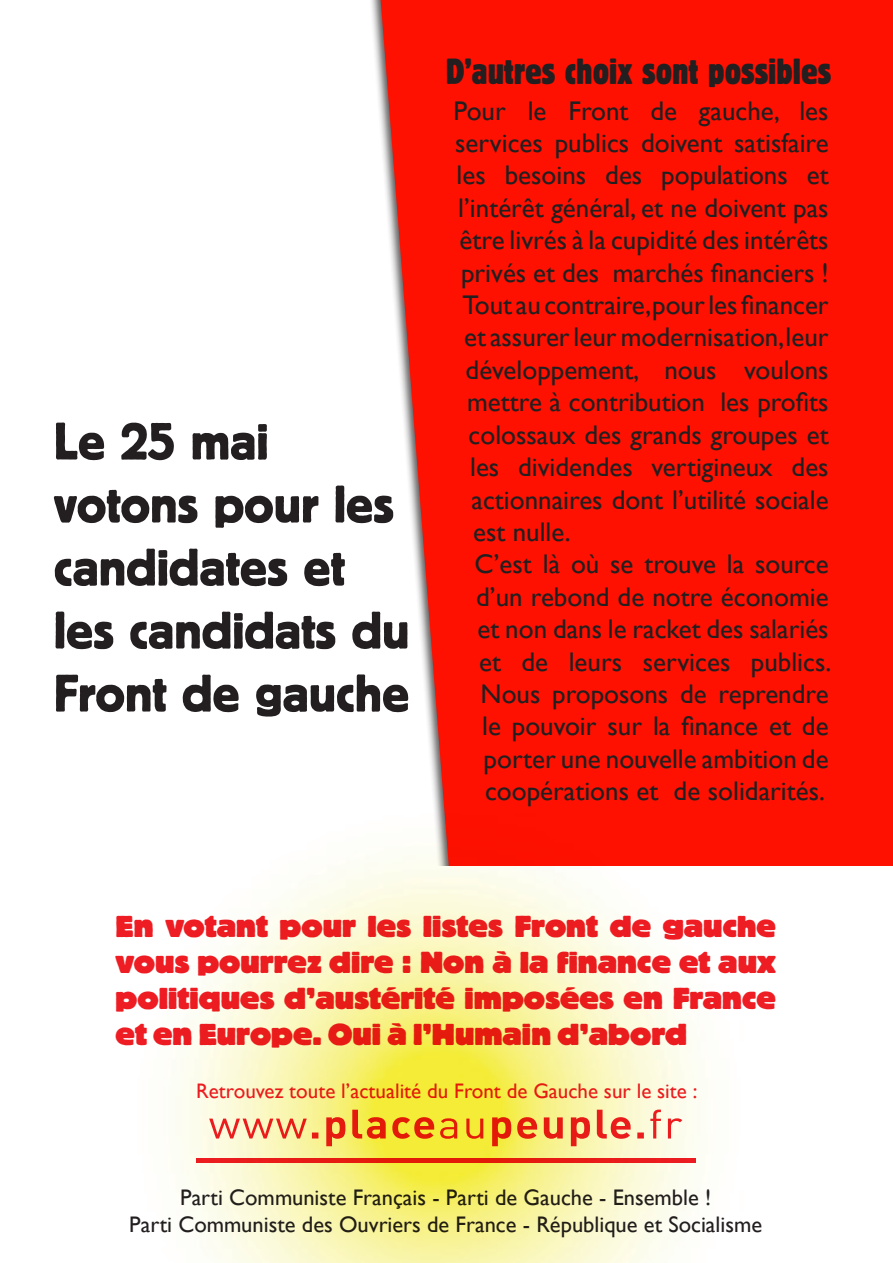
<style>
.page{position:relative;width:893px;height:1263px;background:#fff}
.page>*{position:absolute;margin:0;border:0;box-sizing:border-box;transform-origin:0 0}
.t1{font:52.5px/63px "Block BE";color:#231f20}
.t2{font:condensed 36px "Block BE";color:#231f20}
.t3{font:800 30px/36px "Block BE";color:#ee1d23;text-align:justify}
.t4{font:27px/32.4px "Gill Sans";color:#231f20;text-align:justify}
.t5{font:22.5px "Gill Sans";color:#231f20}
.t6{font:21px "Gill Sans";color:#ee1d23}
</style>
<div class="page">
<div style="left:381px;top:0;width:512px;height:866px;background:#fe1101"></div>
<img style="left:173px;top:724px;width:657px;height:539px">
<p class="t1" style="left:54px;top:408px;width:216px">Le 25 mai</p>
<p class="t1" style="left:54px;top:471px;width:357px">votons pour les candidates et les candidats du<br>Front de gauche</p>
<p class="t2" style="left:446px;top:50px;width:387px">D’autres choix sont possibles</p>
<p class="t4" style="left:454px;top:95px;width:377px">Pour le Front de gauche, les services publics doivent satisfaire les besoins des populations et l’intérêt général, et ne doivent pas être livrés à la cupidité des intérêts privés et des marchés financiers !</p>
<p class="t4" style="left:463px;top:289px;width:368px">Tout au contraire,pour les financer</p>
<p class="t4" style="left:464px;top:322px;width:366px">et assurer leur modernisation,leur</p>
<p class="t4" style="left:466px;top:354px;width:365px">développement, nous voulons</p>
<p class="t4" style="left:467px;top:386px;width:363px">mettre à contribution les profits</p>
<p class="t4" style="left:469px;top:419px;width:361px">colossaux des grands groupes et</p>
<p class="t4" style="left:470px;top:451px;width:360px">les dividendes vertigineux des</p>
<p class="t4" style="left:472px;top:484px;width:359px">actionnaires dont l’utilité sociale</p>
<p class="t4" style="left:473px;top:516px;width:99px">est nulle.</p>
<p class="t4" style="left:475px;top:548px;width:358px;text-align:center">C’est là où se trouve la source d’un rebond de notre économie et non dans le racket des salariés et de leurs services publics.<br>Nous proposons de reprendre le pouvoir sur la finance et de porter une nouvelle ambition de coopérations et de solidarités.</p>
<p class="t3" style="left:116px;top:908px;width:662px">En votant pour les listes Front de gauche vous pourrez dire : Non à la finance et aux politiques d’austérité imposées en France et en Europe. Oui à l’Humain d’abord</p>
<p class="t6" style="left:196px;top:1078px;width:503px">Retrouvez toute l’actualité du Front de Gauche sur le site :</p>
<p class="t5" style="left:180px;top:1184px;width:533px">Parti Communiste Français - Parti de Gauche - Ensemble !</p>
<p class="t5" style="left:129px;top:1211px;width:634px">Parti Communiste des Ouvriers de France - République et Socialisme</p>
</div>
